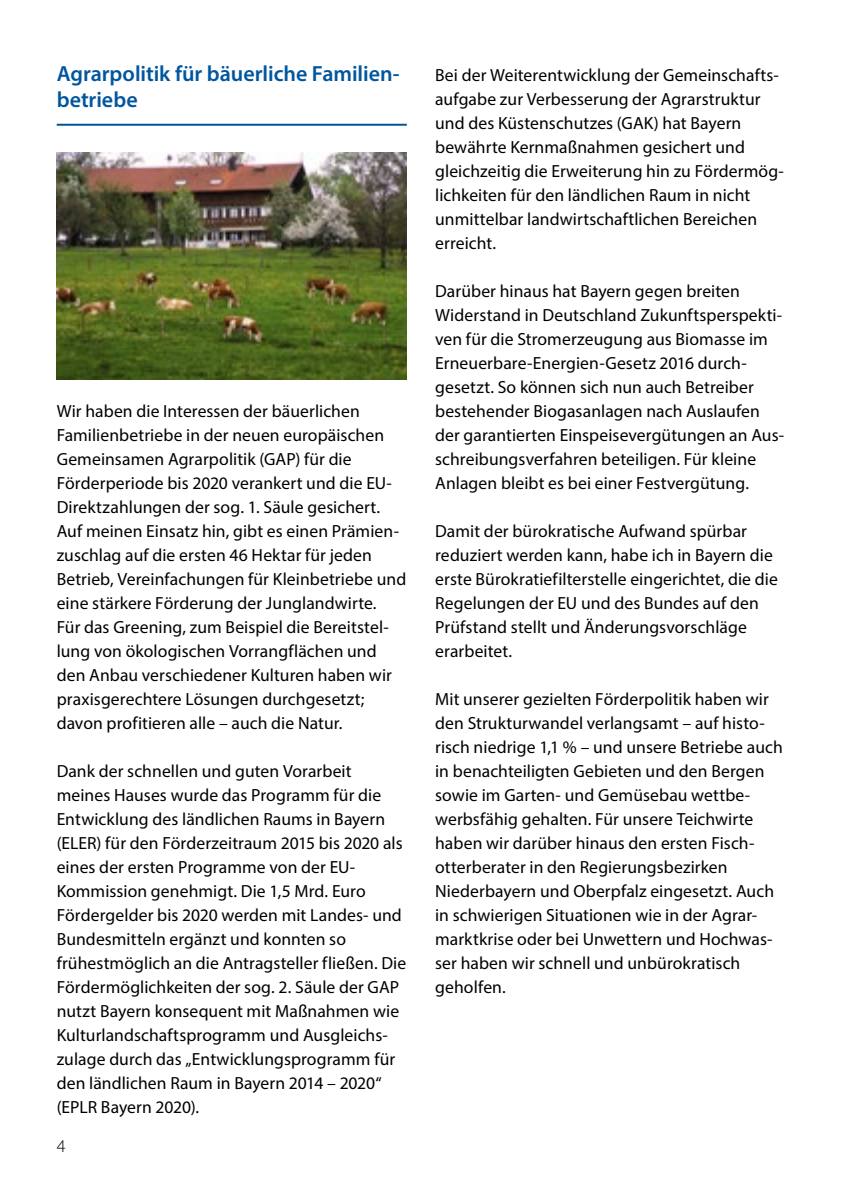
<style>
.page{position:relative;width:842px;height:1191px;background:#fff}
.page>*{position:absolute;margin:0;border:0;box-sizing:border-box;transform-origin:0 0}
.H4_11_Semibold{font:600 22px/26px "Myriad Pro";letter-spacing:-.005em;color:#00569e}
.t1{font:300 18px "Myriad Pro";color:#000}
.Fließtext{font:17.6px/24px "Myriad Pro";letter-spacing:.005em;color:#000}
</style>
<div class="page">
<hr style="left:57px;top:124px;width:350px;height:2px;background:#00569e">
<img style="left:57px;top:153px;width:350px;height:226px">
<h5 class="H4_11_Semibold" style="left:57px;top:60px;width:345px">Agrarpolitik für bäuerliche Familien&shy;betriebe</h5>
<p class="Fließtext" style="left:57px;top:399px;width:351px">Wir haben die Interessen der bäuerlichen Familienbetriebe in der neuen europäischen Gemeinsamen Agrarpolitik (GAP) für die Förderperiode bis 2020 verankert und die EU-Direktzahlungen der sog. 1. Säule gesichert.<br>Auf meinen Einsatz hin, gibt es einen Prämien&shy;zuschlag auf die ersten 46 Hektar für jeden Betrieb, Vereinfachungen für Kleinbetriebe und eine stärkere Förderung der Junglandwirte.<br>Für das Greening, zum Beispiel die Bereitstel&shy;lung von ökologischen Vorrangflächen und den Anbau verschiedener Kulturen haben wir praxisgerechtere Lösungen durchgesetzt; davon profitieren alle – auch die Natur.</p>
<p class="Fließtext" style="left:57px;top:759px;width:351px">Dank der schnellen und guten Vorarbeit meines Hauses wurde das Programm für die Entwicklung des ländlichen Raums in Bayern (ELER) für den Förderzeitraum 2015 bis 2020 als eines der ersten Programme von der EU-Kommission genehmigt. Die 1,5 Mrd. Euro Fördergelder bis 2020 werden mit Landes- und Bundesmitteln ergänzt und konnten so frühestmöglich an die Antragsteller fließen. Die Fördermöglichkeiten der sog. 2. Säule der GAP nutzt Bayern konsequent mit Maßnahmen wie Kulturlandschaftsprogramm und Ausgleichs&shy;zulage durch das „Entwicklungsprogramm für den ländlichen Raum in Bayern 2014 – 2020“ (EPLR Bayern 2020).</p>
<p class="t1" style="left:57px;top:1135px;width:10px">4</p>
<p class="Fließtext" style="left:435px;top:63px;width:350px">Bei der Weiterentwicklung der Gemeinschafts&shy;aufgabe zur Verbesserung der Agrarstruktur und des Küstenschutzes (GAK) hat Bayern bewährte Kernmaßnahmen gesichert und gleichzeitig die Erweiterung hin zu Fördermög&shy;lichkeiten für den ländlichen Raum in nicht unmittelbar landwirtschaftlichen Bereichen erreicht.</p>
<p class="Fließtext" style="left:435px;top:279px;width:350px">Darüber hinaus hat Bayern gegen breiten Widerstand in Deutschland Zukunftsperspekti&shy;ven für die Stromerzeugung aus Biomasse im Erneuerbare-Energien-Gesetz 2016 durch&shy;gesetzt. So können sich nun auch Betreiber bestehender Biogasanlagen nach Auslaufen der garantierten Einspeisevergütungen an Aus&shy;schreibungsverfahren beteiligen. Für kleine Anlagen bleibt es bei einer Festvergütung.</p>
<p class="Fließtext" style="left:435px;top:519px;width:344px">Damit der bürokratische Aufwand spürbar reduziert werden kann, habe ich in Bayern die erste Bürokratiefilterstelle eingerichtet, die die Regelungen der EU und des Bundes auf den Prüfstand stellt und Änderungsvorschläge erarbeitet.</p>
<p class="Fließtext" style="left:435px;top:687px;width:349px">Mit unserer gezielten Förderpolitik haben wir den Strukturwandel verlangsamt – auf histo&shy;risch niedrige 1,1 % – und unsere Betriebe auch in benachteiligten Gebieten und den Bergen sowie im Garten- und Gemüsebau wettbe&shy;werbsfähig gehalten. Für unsere Teichwirte haben wir darüber hinaus den ersten Fisch&shy;otterberater in den Regierungsbezirken Niederbayern und Oberpfalz eingesetzt. Auch in schwierigen Situationen wie in der Agrar&shy;marktkrise oder bei Unwettern und Hochwas&shy;ser haben wir schnell und unbürokratisch geholfen.</p>
</div>
